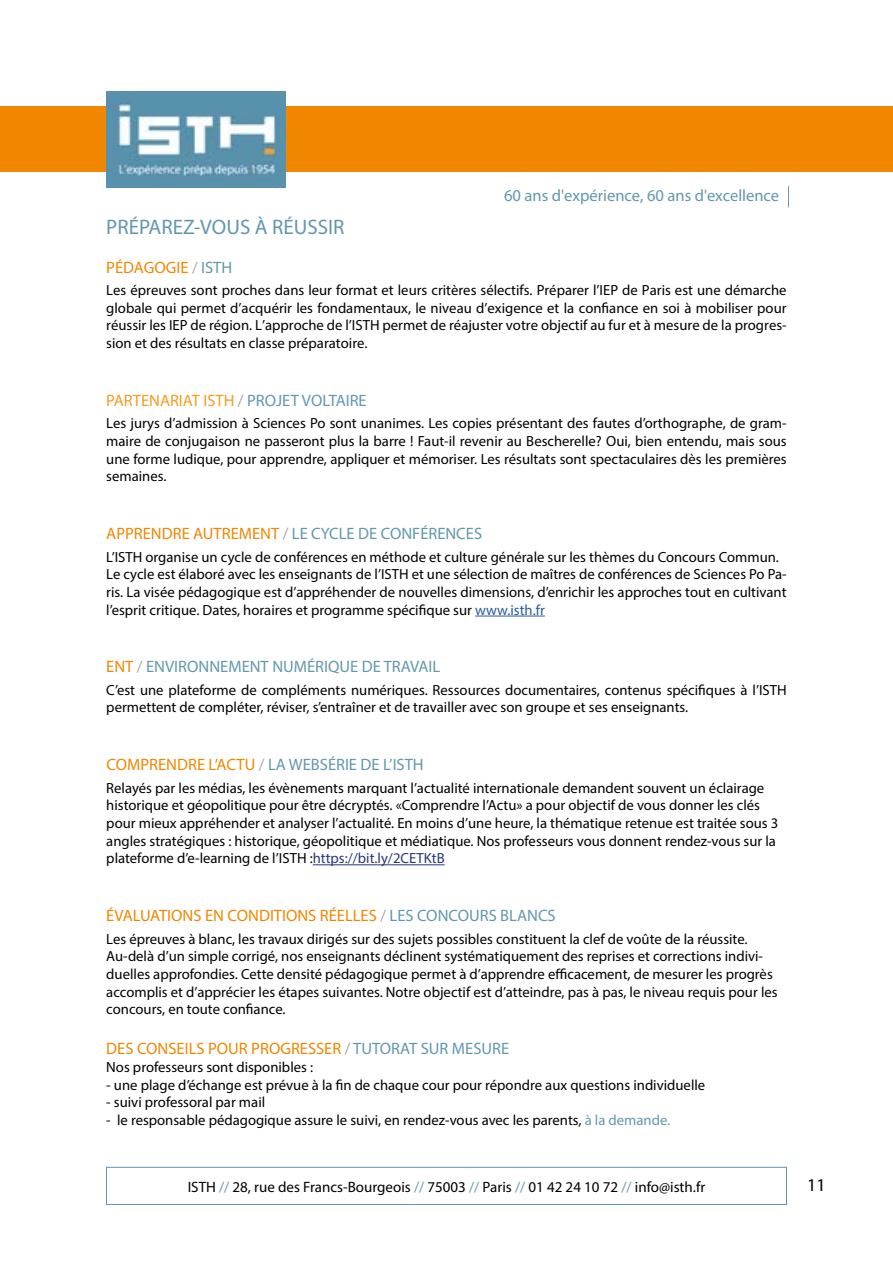
<style>
.page{position:relative;width:893px;height:1263px;background:#fff}
.page>*{position:absolute;margin:0;border:0;box-sizing:border-box;transform-origin:0 0}
.t1{font:21px "Myriad Pro";color:#6297b0}
.t2{font:18px "Myriad Pro";color:#000}
.t3{font:16.5px "Myriad Pro";color:#6297b0}
.t4{font:16.5px "Myriad Pro";color:#f18700}
.t5{font:16.5px "Myriad Pro";color:#f59b22}
.t6{font:15px "Myriad Pro";color:#000}
.t7{font:14.7px/17.7px "Myriad Pro";color:#000}
.s1{color:#a4a5ac}
.s2{color:#6297b0}
.s3{color:#f18700}
.s4{color:#275b9b}
.s5{color:#283583}
</style>
<div class="page">
<svg style="left:788px;top:186px;width:1px;height:21px"></svg>
<div style="left:106px;top:1167px;width:681px;height:37px;border:1px solid #6297b0"></div>
<hr style="left:475px;top:616px;width:70px;height:1px;background:#275b9b">
<hr style="left:313px;top:864px;width:132px;height:1px;background:#283583">
<div style="left:0;top:106px;width:893px;height:66px;background:#f18700"></div>
<img style="left:106px;top:92px;width:180px;height:95px">
<p class="t3" style="left:504px;top:185px;width:277px">60 ans d'expérience, 60 ans d'excellence</p>
<h1 class="t1" style="left:106px;top:214px;width:240px">PRÉPAREZ-VOUS À RÉUSSIR</h1>
<p class="t4" style="left:106px;top:257px;width:127px">PÉDAGOGIE <span class="s1">/</span> <span class="s2">ISTH</span></p>
<p class="t7" style="left:106px;top:281px;width:682px;text-align:justify">Les épreuves sont proches dans leur format et leurs critères sélectifs. Préparer l’IEP de Paris est une démarche globale qui permet d’acquérir les fondamentaux, le niveau d’exigence et la confiance en soi à mobiliser pour réussir les IEP de région. L’approche de l’ISTH permet de réajuster votre objectif au fur et à mesure de la progres&shy;sion et des résultats en classe préparatoire.</p>
<p class="t5" style="left:106px;top:390px;width:262px">PARTENARIAT ISTH <span class="s1">/</span> <span class="s2">PROJET VOLTAIRE</span></p>
<p class="t7" style="left:106px;top:414px;width:682px;text-align:justify">Les jurys d’admission à Sciences Po sont unanimes. Les copies présentant des fautes d’orthographe, de gram&shy;maire de conjugaison ne passeront plus la barre ! Faut-il revenir au Bescherelle? Oui, bien entendu, mais sous une forme ludique, pour apprendre, appliquer et mémoriser. Les résultats sont spectaculaires dès les premières semaines.</p>
<p class="t3" style="left:106px;top:523px;width:377px"><span class="s3">APPRENDRE AUTREMENT</span> <span class="s1">/</span> LE CYCLE DE CONFÉRENCES</p>
<p class="t7" style="left:106px;top:548px;width:682px">L’ISTH organise un cycle de conférences en méthode et culture générale sur les thèmes du Concours Commun.<br>Le cycle est élaboré avec les enseignants de l’ISTH et une sélection de maîtres de conférences de Sciences Po Pa&shy;ris. La visée pédagogique est d’appréhender de nouvelles dimensions, d’enrichir les approches tout en cultivant l’esprit critique. Dates, horaires et programme spécifique sur <span class="s4">www.isth.fr</span></p>
<p class="t3" style="left:106px;top:657px;width:335px"><span class="s3">ENT</span> <span class="s1">/</span> ENVIRONNEMENT NUMÉRIQUE DE TRAVAIL</p>
<p class="t7" style="left:106px;top:681px;width:682px">C’est une plateforme de compléments numériques. Ressources documentaires, contenus spécifiques à l’ISTH permettent de compléter, réviser, s’entraîner et de travailler avec son groupe et ses enseignants.</p>
<p class="t3" style="left:106px;top:754px;width:319px"><span class="s3">COMPRENDRE L’ACTU</span> <span class="s1">/</span> LA WEBSÉRIE DE L’ISTH</p>
<p class="t7" style="left:106px;top:779px;width:673px">Relayés par les médias, les évènements marquant l’actualité internationale demandent souvent un éclairage historique et géopolitique pour être décryptés. «Comprendre l’Actu» a pour objectif de vous donner les clés pour mieux appréhender et analyser l’actualité. En moins d’une heure, la thématique retenue est traitée sous 3 angles stratégiques : historique, géopolitique et médiatique. Nos professeurs vous donnent rendez-vous sur la plateforme d’e-learning de l’ISTH :<span class="s5">https://bit.ly/2CETKtB</span></p>
<p class="t4" style="left:106px;top:905px;width:451px">ÉVALUATIONS EN CONDITIONS RÉELLES <span class="s1">/</span> <span class="s2">LES CONCOURS BLANCS</span></p>
<p class="t7" style="left:106px;top:930px;width:673px">Les épreuves à blanc, les travaux dirigés sur des sujets possibles constituent la clef de voûte de la réussite.<br>Au-delà d’un simple corrigé, nos enseignants déclinent systématiquement des reprises et corrections indivi&shy;duelles approfondies. Cette densité pédagogique permet à d’apprendre efficacement, de mesurer les progrès accomplis et d’apprécier les étapes suivantes. Notre objectif est d’atteindre, pas à pas, le niveau requis pour les concours, en toute confiance.</p>
<p class="t4" style="left:106px;top:1039px;width:404px">DES CONSEILS POUR PROGRESSER <span class="s1">/</span> <span class="s2">TUTORAT SUR MESURE</span></p>
<p class="t7" style="left:106px;top:1058px;width:208px">Nos professeurs sont disponibles :</p>
<p class="t7" style="left:106px;top:1075px;width:600px">- une plage d’échange est prévue à la fin de chaque cour pour répondre aux questions individuelle</p>
<p class="t7" style="left:106px;top:1093px;width:160px">- suivi professoral par mail</p>
<p class="t7" style="left:106px;top:1111px;width:565px">- le responsable pédagogique assure le suivi, en rendez-vous avec les parents, <span class="s2">à la demande.</span></p>
<p class="t6" style="left:188px;top:1177px;width:519px">ISTH <span class="s2">//</span> 28, rue des Francs-Bourgeois <span class="s2">//</span> 75003 <span class="s2">//</span> Paris <span class="s2">//</span> 01 42 24 10 72 <span class="s2">//</span> info@isth.fr</p>
<p class="t2" style="left:807px;top:1174px;width:20px">11</p>
</div>
